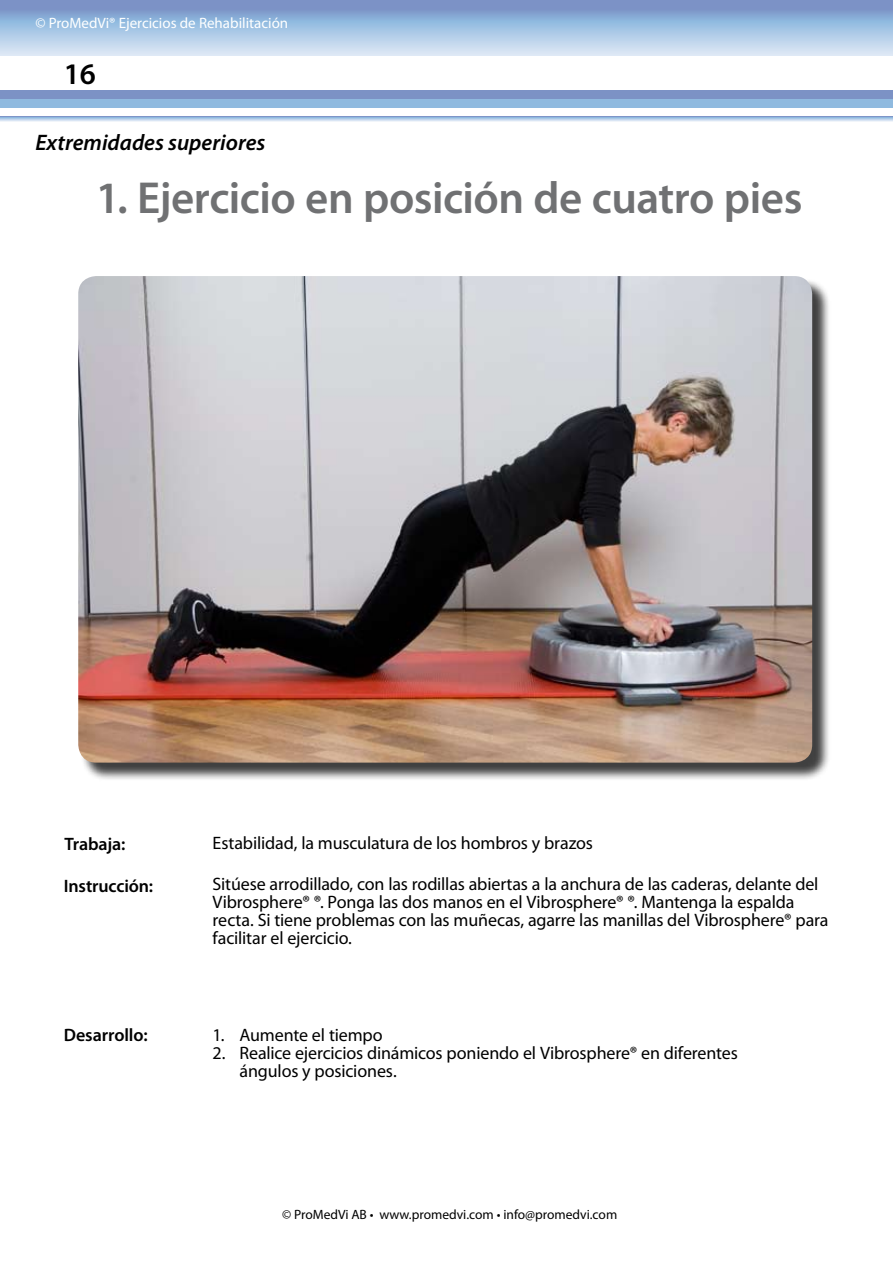
<style>
.page{position:relative;width:893px;height:1263px;background:#fff}
.page>*{position:absolute;margin:0;border:0;box-sizing:border-box;transform-origin:0 0}
.t1{font:600 45px "Myriad Pro";letter-spacing:-.01em;color:#707173}
.t2{font:600 30px "Myriad Pro";color:#000}
.t3{font:italic 600 22.5px "Myriad Pro";color:#000}
.t4{font:18px/18px "Myriad Pro";letter-spacing:-.01em;color:#000}
.t5{font:600 18px "Myriad Pro";letter-spacing:-.005em;color:#000}
.t6{font:15px "Myriad Pro";color:#fff}
.t7{font:13.5px "Myriad Pro";color:#000}
</style>
<div class="page">
<div style="left:0;top:0;width:893px;height:55px;background:linear-gradient(to bottom,#6b8cc4,#d9eefa)"></div>
<div style="left:0;top:100px;width:893px;height:8px;background:#8fbadf"></div>
<div style="left:0;top:91px;width:893px;height:8px;background:#7c92c5"></div>
<svg style="left:0;top:117px;width:893px;height:5px"></svg>
<div style="left:80px;top:278px;width:757px;height:510px;background:#000;opacity:.75"></div>
<img style="left:78px;top:276px;width:734px;height:487px">
<p class="t6" style="left:35px;top:14px;width:254px">© ProMedVi® Ejercicios de Rehabilitación</p>
<h2 class="t2" style="left:64px;top:55px;width:34px">16</h2>
<p class="t3" style="left:35px;top:128px;width:232px">Extremidades superiores</p>
<h1 class="t1" style="left:96px;top:169px;width:708px">1. Ejercicio en posición de cuatro pies</h1>
<p class="t5" style="left:65px;top:832px;width:62px">Trabaja:</p>
<p class="t4" style="left:213px;top:833px;width:382px">Estabilidad, la musculatura de los hombros y brazos</p>
<p class="t5" style="left:64px;top:874px;width:91px">Instrucción:</p>
<p class="t4" style="left:213px;top:875px;width:617px">Sitúese arrodillado, con las rodillas abiertas a la anchura de las caderas, delante del Vibrosphere® ®. Ponga las dos manos en el Vibrosphere® ®. Mantenga la espalda recta. Si tiene problemas con las muñecas, agarre las manillas del Vibrosphere® para facilitar el ejercicio.</p>
<p class="t5" style="left:64px;top:1024px;width:85px">Desarrollo:</p>
<p class="t4" style="left:213px;top:1026px;width:172px">1. Aumente el tiempo</p>
<p class="t4" style="left:240px;top:1044px;width:500px;text-indent:-27px">2. Realice ejercicios dinámicos poniendo el Vibrosphere® en diferentes ángulos y posiciones.</p>
<p class="t7" style="left:282px;top:1206px;width:337px">© ProMedVi AB • www.promedvi.com • info@promedvi.com</p>
</div>
